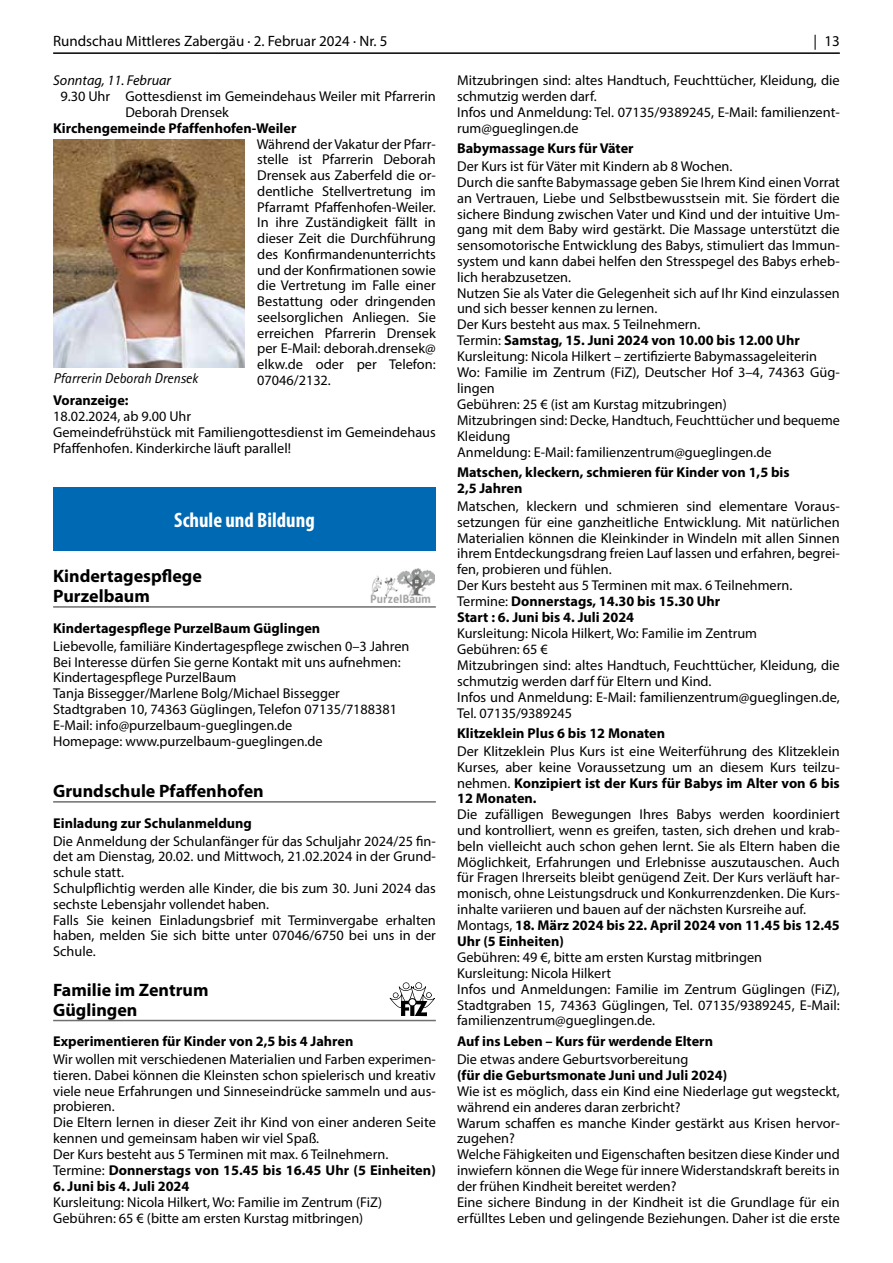
<style>
.page{position:relative;width:893px;height:1263px;background:#fff}
.page>*{position:absolute;margin:0;border:0;box-sizing:border-box;transform-origin:0 0}
.t1{font:700 condensed 21px "Myriad Pro";color:#fff}
.t2{font:700 18px/19.6px "Myriad Pro";color:#000}
.t3{font:15px "Myriad Pro";color:#000}
.t4{font:14.25px/15.9px "Myriad Pro";color:#000}
.t5{font:700 14.25px/15.8px "Myriad Pro";color:#000}
.t6{font:italic 14.25px "Rotis Sans Serif W1 G";color:#000}
.t7{font:italic 14.25px "Myriad Pro";color:#000}
.s1{font-weight:700}
</style>
<div class="page">
<hr style="left:53px;top:52px;width:787px;height:2px;background:#000">
<img style="left:53px;top:139px;width:191px;height:229px">
<div style="left:53px;top:487px;width:383px;height:64px;background:#0069b4"></div>
<hr style="left:53px;top:606px;width:383px;height:2px;background:#6f6f6e">
<img style="left:370px;top:568px;width:65px;height:34px">
<hr style="left:53px;top:801px;width:383px;height:2px;background:#6f6f6e">
<hr style="left:53px;top:1020px;width:383px;height:1px;background:#6f6f6e">
<svg style="left:390px;top:982px;width:45px;height:34px"></svg>
<div style="left:409px;top:998px;width:7px;height:8px;background:#fff;border-radius:50%"></div>
<div style="left:408px;top:998px;width:8px;height:8px;border:1px solid #000;border-radius:50%"></div>
<p class="t3" style="left:53px;top:32px;width:336px">Rundschau Mittleres Zabergäu · 2. Februar 2024 · Nr. 5</p>
<p class="t3" style="left:813px;top:32px;width:28px">| 13</p>
<p class="t7" style="left:53px;top:72px;width:119px">Sonntag, 11. Februar</p>
<p class="t4" style="left:125px;top:88px;width:312px;text-indent:-65px">9.30 Uhr Gottesdienst im Gemeindehaus Weiler mit Pfarrerin<br>Deborah Drensek</p>
<p class="t5" style="left:53px;top:120px;width:245px">Kirchengemeinde Pfaffenhofen-Weiler</p>
<p class="t4" style="left:457px;top:72px;width:384px">Mitzubringen sind: altes Handtuch, Feuchttücher, Kleidung, die schmutzig werden darf.<br>Infos und Anmeldung: Tel. 07135/9389245, E-Mail: familienzent&shy;rum@gueglingen.de</p>
<p class="t5" style="left:457px;top:140px;width:178px">Babymassage Kurs für Väter</p>
<p class="t4" style="left:457px;top:158px;width:384px">Der Kurs ist für Väter mit Kindern ab 8 Wochen.<br>Durch die sanfte Babymassage geben Sie Ihrem Kind einen Vorrat an Vertrauen, Liebe und Selbstbewusstsein mit. Sie fördert die sichere Bindung zwischen Vater und Kind und der intuitive Um&shy;gang mit dem Baby wird gestärkt. Die Massage unterstützt die sensomotorische Entwicklung des Babys, stimuliert das Immun&shy;system und kann dabei helfen den Stresspegel des Babys erheb&shy;lich herabzusetzen.<br>Nutzen Sie als Vater die Gelegenheit sich auf Ihr Kind einzulassen und sich besser kennen zu lernen.<br>Der Kurs besteht aus max. 5 Teilnehmern.<br>Termin: <span class="s1">Samstag, 15. Juni 2024 von 10.00 bis 12.00 Uhr </span>Kursleitung: Nicola Hilkert – zertifizierte Babymassageleiterin Wo: Familie im Zentrum (FiZ), Deutscher Hof 3–4, 74363 Güg&shy;lingen<br>Gebühren: 25 € (ist am Kurstag mitzubringen)<br>Mitzubringen sind: Decke, Handtuch, Feuchttücher und bequeme Kleidung<br>Anmeldung: E-Mail: familienzentrum@gueglingen.de</p>
<p class="t5" style="left:457px;top:464px;width:334px">Matschen, kleckern, schmieren für Kinder von 1,5 bis<br>2,5 Jahren</p>
<p class="t4" style="left:457px;top:498px;width:384px">Matschen, kleckern und schmieren sind elementare Voraus&shy;setzungen für eine ganzheitliche Entwicklung. Mit natürlichen Materialien können die Kleinkinder in Windeln mit allen Sinnen ihrem Entdeckungsdrang freien Lauf lassen und erfahren, begrei&shy;fen, probieren und fühlen.<br>Der Kurs besteht aus 5 Terminen mit max. 6 Teilnehmern.<br>Termine: <span class="s1">Donnerstags, 14.30 bis 15.30 Uhr<br>Start : 6. Juni bis 4. Juli 2024</span></p>
<p class="t4" style="left:457px;top:625px;width:384px">Kursleitung: Nicola Hilkert, Wo: Familie im Zentrum<br>Gebühren: 65 €<br>Mitzubringen sind: altes Handtuch, Feuchttücher, Kleidung, die schmutzig werden darf für Eltern und Kind.<br>Infos und Anmeldung: E-Mail: familienzentrum@gueglingen.de, Tel. 07135/9389245</p>
<p class="t5" style="left:457px;top:725px;width:210px">Klitzeklein Plus 6 bis 12 Monaten</p>
<p class="t4" style="left:457px;top:743px;width:384px;text-align:justify">Der Klitzeklein Plus Kurs ist eine Weiterführung des Klitzeklein Kurses, aber keine Voraussetzung um an diesem Kurs teilzu&shy;nehmen. <span class="s1">Konzipiert ist der Kurs für Babys im Alter von 6 bis 12 Monaten.</span></p>
<p class="t4" style="left:457px;top:807px;width:384px">Die zufälligen Bewegungen Ihres Babys werden koordiniert und kontrolliert, wenn es greifen, tasten, sich drehen und krab&shy;beln vielleicht auch schon gehen lernt. Sie als Eltern haben die Möglichkeit, Erfahrungen und Erlebnisse auszutauschen. Auch für Fragen Ihrerseits bleibt genügend Zeit. Der Kurs verläuft har&shy;monisch, ohne Leistungsdruck und Konkurrenzdenken. Die Kurs&shy;inhalte variieren und bauen auf der nächsten Kursreihe auf.<br>Montags, <span class="s1">18. März 2024 bis 22. April 2024 von 11.45 bis 12.45<br>Uhr (5 Einheiten)</span></p>
<p class="t4" style="left:457px;top:949px;width:384px">Gebühren: 49 €, bitte am ersten Kurstag mitbringen<br>Kursleitung: Nicola Hilkert<br>Infos und Anmeldungen: Familie im Zentrum Güglingen (FiZ), Stadtgraben 15, 74363 Güglingen, Tel. 07135/9389245, E-Mail: familienzentrum@gueglingen.de.</p>
<p class="t5" style="left:457px;top:1032px;width:257px">Auf ins Leben – Kurs für werdende Eltern</p>
<p class="t4" style="left:457px;top:1051px;width:233px">Die etwas andere Geburtsvorbereitung</p>
<p class="t5" style="left:457px;top:1066px;width:272px">(für die Geburtsmonate Juni und Juli 2024)</p>
<p class="t4" style="left:457px;top:1083px;width:384px">Wie ist es möglich, dass ein Kind eine Niederlage gut wegsteckt, während ein anderes daran zerbricht?<br>Warum schaffen es manche Kinder gestärkt aus Krisen hervor&shy;zugehen?<br>Welche Fähigkeiten und Eigenschaften besitzen diese Kinder und inwiefern können die Wege für innere Widerstandskraft bereits in der frühen Kindheit bereitet werden?<br>Eine sichere Bindung in der Kindheit ist die Grundlage für ein erfülltes Leben und gelingende Beziehungen. Daher ist die erste</p>
<p class="t4" style="left:257px;top:136px;width:181px;text-align:justify">Während der Vakatur der Pfarr&shy;stelle ist Pfarrerin Deborah Drensek aus Zaberfeld die or&shy;dentliche Stellvertretung im Pfarramt Pfaffenhofen-Weiler.<br>In ihre Zuständigkeit fällt in dieser Zeit die Durchführung des Konfirmandenunterrichts und der Konfirmationen sowie die Vertretung im Falle einer Bestattung oder dringenden seelsorglichen Anliegen. Sie erreichen Pfarrerin Drensek per E-Mail: deborah.drensek@ elkw.de oder per Telefon:<br>07046/2132.</p>
<p class="t6" style="left:53px;top:370px;width:146px">Pfarrerin Deborah Drensek</p>
<p class="t5" style="left:53px;top:392px;width:77px">Voranzeige:</p>
<p class="t4" style="left:53px;top:408px;width:384px">18.02.2024, ab 9.00 Uhr<br>Gemeindefrühstück mit Familiengottesdienst im Gemeindehaus<br>Pfaffenhofen. Kinderkirche läuft parallel!</p>
<h1 class="t1" style="left:174px;top:507px;width:142px">Schule und Bildung</h1>
<p class="t2" style="left:53px;top:566px;width:150px">Kindertagespflege<br>Purzelbaum</p>
<p class="t5" style="left:53px;top:619px;width:269px">Kindertagespflege PurzelBaum Güglingen</p>
<p class="t4" style="left:53px;top:638px;width:358px">Liebevolle, familiäre Kindertagespflege zwischen 0–3 Jahren Bei Interesse dürfen Sie gerne Kontakt mit uns aufnehmen:<br>Kindertagespflege PurzelBaum<br>Tanja Bissegger/Marlene Bolg/Michael Bissegger Stadtgraben 10, 74363 Güglingen, Telefon 07135/7188381<br>E-Mail: info@purzelbaum-gueglingen.de<br>Homepage: www.purzelbaum-gueglingen.de</p>
<p class="t2" style="left:53px;top:780px;width:212px">Grundschule Pfaffenhofen</p>
<p class="t5" style="left:53px;top:814px;width:200px">Einladung zur Schulanmeldung</p>
<p class="t4" style="left:53px;top:833px;width:384px">Die Anmeldung der Schulanfänger für das Schuljahr 2024/25 fin&shy;det am Dienstag, 20.02. und Mittwoch, 21.02.2024 in der Grund&shy;schule statt.<br>Schulpflichtig werden alle Kinder, die bis zum 30. Juni 2024 das sechste Lebensjahr vollendet haben.<br>Falls Sie keinen Einladungsbrief mit Terminvergabe erhalten haben, melden Sie sich bitte unter 07046/6750 bei uns in der Schule.</p>
<p class="t2" style="left:53px;top:979px;width:157px">Familie im Zentrum<br>Güglingen</p>
<p class="t5" style="left:53px;top:1033px;width:302px">Experimentieren für Kinder von 2,5 bis 4 Jahren</p>
<p class="t4" style="left:53px;top:1051px;width:384px">Wir wollen mit verschiedenen Materialien und Farben experimen&shy;tieren. Dabei können die Kleinsten schon spielerisch und kreativ viele neue Erfahrungen und Sinneseindrücke sammeln und aus&shy;probieren.<br>Die Eltern lernen in dieser Zeit ihr Kind von einer anderen Seite kennen und gemeinsam haben wir viel Spaß.<br>Der Kurs besteht aus 5 Terminen mit max. 6 Teilnehmern.<br>Termine: <span class="s1">Donnerstags von 15.45 bis 16.45 Uhr (5 Einheiten)</span></p>
<p class="t5" style="left:53px;top:1177px;width:138px">6. Juni bis 4. Juli 2024</p>
<p class="t4" style="left:53px;top:1194px;width:330px">Kursleitung: Nicola Hilkert, Wo: Familie im Zentrum (FiZ)<br>Gebühren: 65 € (bitte am ersten Kurstag mitbringen)</p>
</div>
